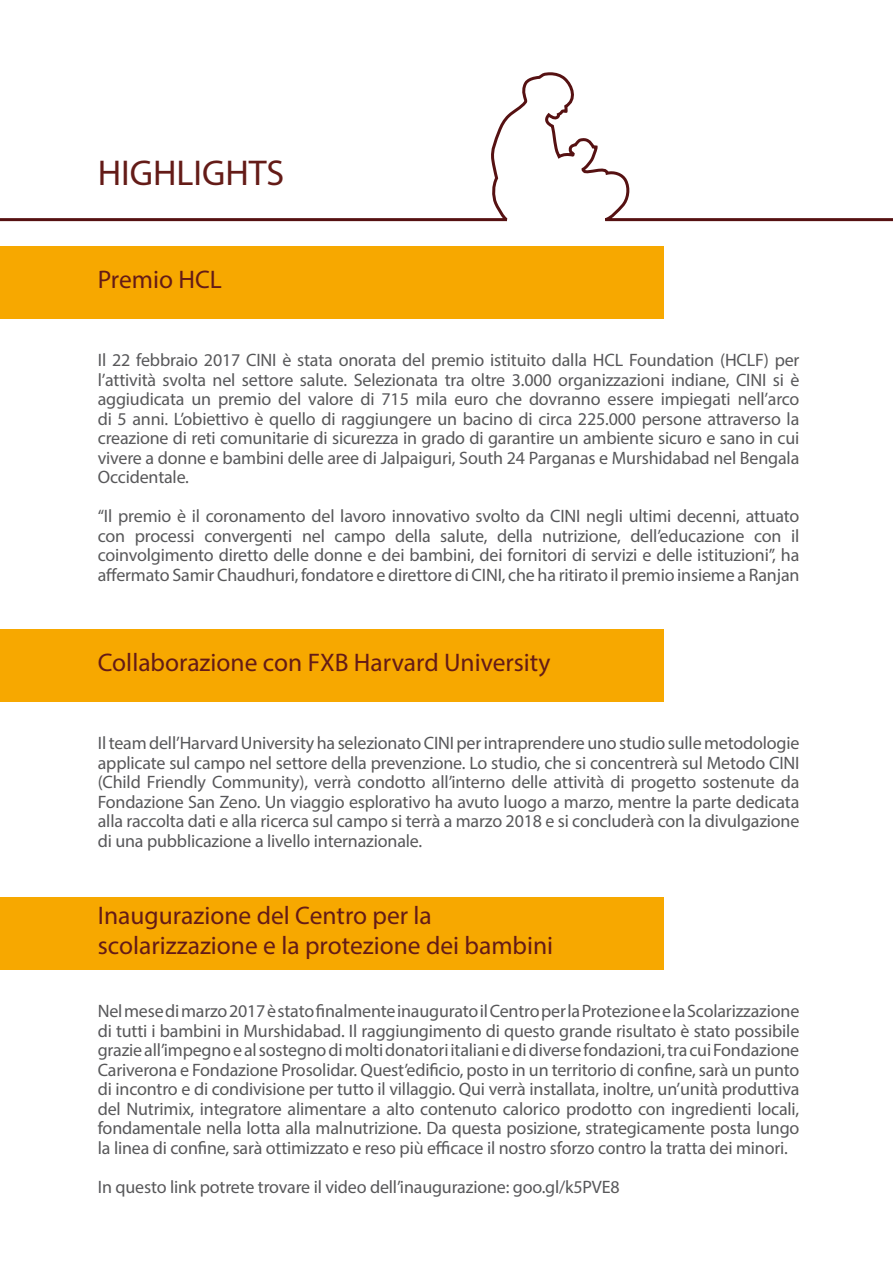
<style>
.page{position:relative;width:893px;height:1263px;background:#fff}
.page>*{position:absolute;margin:0;border:0;box-sizing:border-box;transform-origin:0 0}
.t1{font:36px "Myriad Pro";color:#641b17}
.t2{font:25.5px/30.6px "Myriad Pro";color:#641b17}
.t3{font:18px/19.5px "Myriad Pro";letter-spacing:-.01em;color:#58585a;text-align:justify}
</style>
<div class="page">
<svg style="left:0;top:72px;width:893px;height:150px"></svg>
<div style="left:0;top:247px;width:663px;height:72px;background:#f7a800"></div>
<div style="left:0;top:629px;width:663px;height:73px;background:#f7a800"></div>
<div style="left:0;top:897px;width:663px;height:72px;background:#f7a800"></div>
<h1 class="t1" style="left:98px;top:151px;width:188px">HIGHLIGHTS</h1>
<h2 class="t2" style="left:98px;top:264px;width:126px">Premio HCL</h2>
<p class="t3" style="left:98px;top:350px;width:703px">Il 22 febbraio 2017 CINI è stata onorata del premio istituito dalla HCL Foundation (HCLF) per l’attività svolta nel settore salute. Selezionata tra oltre 3.000 organizzazioni indiane, CINI si è aggiudicata un premio del valore di 715 mila euro che dovranno essere impiegati nell’arco di 5 anni. L’obiettivo è quello di raggiungere un bacino di circa 225.000 persone attraverso la creazione di reti comunitarie di sicurezza in grado di garantire un ambiente sicuro e sano in cui vivere a donne e bambini delle aree di Jalpaiguri, South 24 Parganas e Murshidabad nel Bengala Occidentale.</p>
<p class="t3" style="left:98px;top:506px;width:703px">“Il premio è il coronamento del lavoro innovativo svolto da CINI negli ultimi decenni, attuato con processi convergenti nel campo della salute, della nutrizione, dell’educazione con il coinvolgimento diretto delle donne e dei bambini, dei fornitori di servizi e delle istituzioni”, ha affermato Samir Chaudhuri, fondatore e direttore di CINI, che ha ritirato il premio insieme a Ranjan</p>
<h2 class="t2" style="left:98px;top:647px;width:454px">Collaborazione con FXB Harvard University</h2>
<p class="t3" style="left:98px;top:733px;width:703px">Il team dell’Harvard University ha selezionato CINI per intraprendere uno studio sulle metodologie applicate sul campo nel settore della prevenzione. Lo studio, che si concentrerà sul Metodo CINI (Child Friendly Community), verrà condotto all’interno delle attività di progetto sostenute da Fondazione San Zeno. Un viaggio esplorativo ha avuto luogo a marzo, mentre la parte dedicata alla raccolta dati e alla ricerca sul campo si terrà a marzo 2018 e si concluderà con la divulgazione di una pubblicazione a livello internazionale.</p>
<h2 class="t2" style="left:98px;top:899px;width:457px">Inaugurazione del Centro per la scolarizzazione e la protezione dei bambini</h2>
<p class="t3" style="left:98px;top:1001px;width:703px">Nel mese di marzo 2017 è stato finalmente inaugurato il Centro per la Protezione e la Scolarizzazione di tutti i bambini in Murshidabad. Il raggiungimento di questo grande risultato è stato possibile grazie all’impegno e al sostegno di molti donatori italiani e di diverse fondazioni, tra cui Fondazione Cariverona e Fondazione Prosolidar. Quest’edificio, posto in un territorio di confine, sarà un punto di incontro e di condivisione per tutto il villaggio. Qui verrà installata, inoltre, un’unità produttiva del Nutrimix, integratore alimentare a alto contenuto calorico prodotto con ingredienti locali, fondamentale nella lotta alla malnutrizione. Da questa posizione, strategicamente posta lungo la linea di confine, sarà ottimizzato e reso più efficace il nostro sforzo contro la tratta dei minori.</p>
<p class="t3" style="left:98px;top:1176px;width:523px">In questo link potrete trovare il video dell’inaugurazione: goo.gl/k5PVE8</p>
</div>
